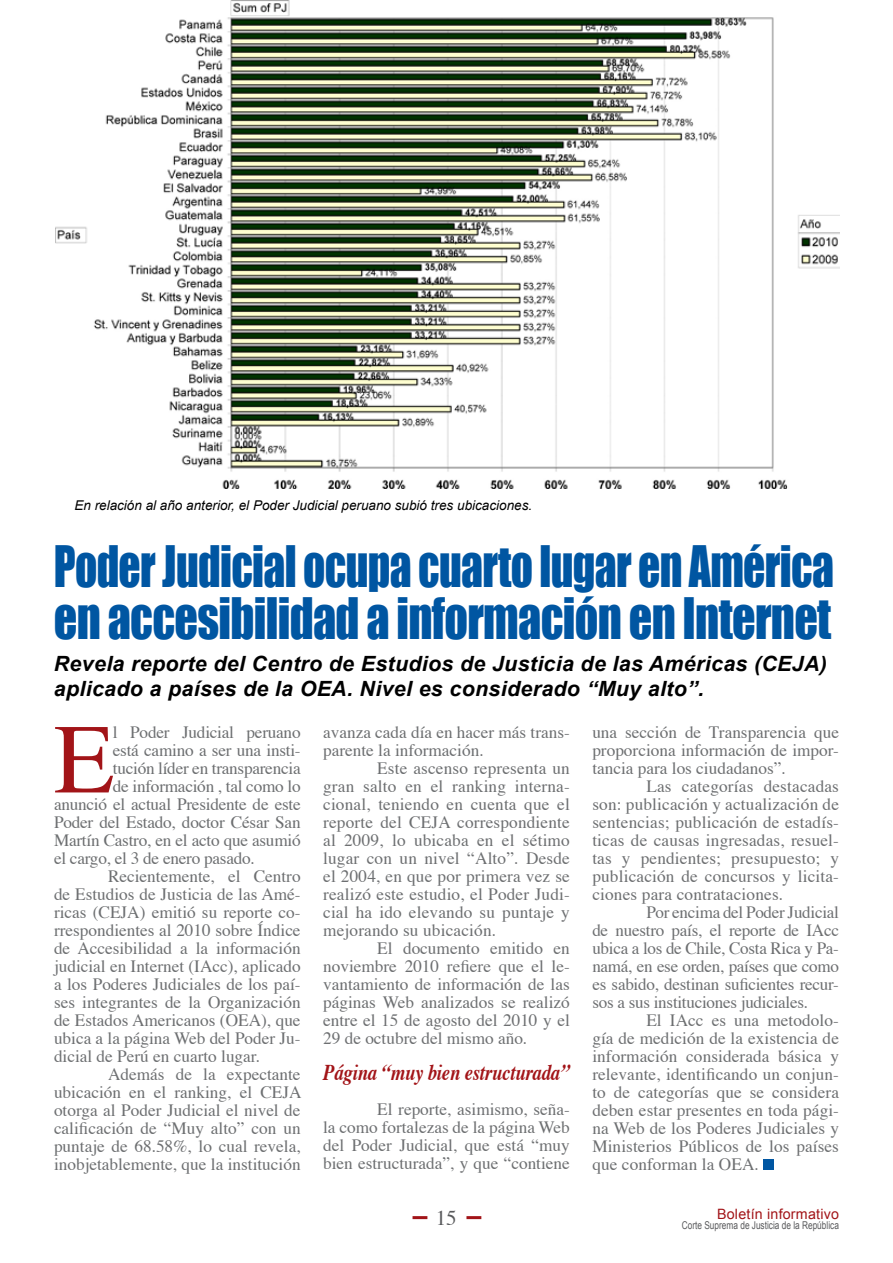
<style>
.page{position:relative;width:893px;height:1263px;background:#fff}
.page>*{position:absolute;margin:0;border:0;box-sizing:border-box;transform-origin:0 0}
.t1{font:98.85px "Times";color:#a21418}
.t2{font:52.5px/52.5px "Impact";letter-spacing:-.015em;color:#0056a2;scale:.83 1}
.t3{font:italic 700 22.5px "Times";letter-spacing:-.01em;color:#a21418;scale:.83 1}
.t4{font:italic 700 21px/25.2px "Arial";letter-spacing:.015em;color:#000}
.t5{font:21px "Times";color:#58595b}
.t6{font:17.25px/18px "Times";color:#6d6f71;text-align:justify}
.t7{font:14.25px "Arial";letter-spacing:.015em;color:#a21418}
.t8{font:italic 13.5px "Arial";color:#000}
.t9{font:10.8px "Arial";color:#58595b;scale:.77 1}
</style>
<div class="page">
<hr style="left:413px;top:1216px;width:14px;height:3px;background:#a21418">
<hr style="left:466px;top:1216px;width:15px;height:3px;background:#a21418">
<img style="left:55px;top:0;width:784px;height:489px">
<div style="left:763px;top:1159px;width:11px;height:11px;background:#0056a2"></div>
<p class="t8" style="left:74px;top:496px;width:459px">En relación al año anterior, el Poder Judicial peruano subió tres ubicaciones.</p>
<h2 class="t2" style="left:54px;top:540px;width:941px">Poder Judicial ocupa cuarto lugar en América en accesibilidad a información en Internet</h2>
<p class="t4" style="left:54px;top:652px;width:775px">Revela reporte del Centro de Estudios de Justicia de las Américas (CEJA) aplicado a países de la OEA. Nivel es considerado “Muy alto”.</p>
<h1 class="t1" style="left:54px;top:667px;width:62px">E</h1>
<p class="t6" style="left:113px;top:722px;width:189px">l Poder Judicial peruano</p>
<p class="t6" style="left:323px;top:722px;width:248px">avanza cada día en hacer más trans&shy;parente la información.</p>
<p class="t6" style="left:323px;top:758px;width:248px;text-indent:54px">Este ascenso representa un gran salto en el ranking interna&shy;cional, teniendo en cuenta que el reporte del CEJA correspondiente al 2009, lo ubicaba en el sétimo lugar con un nivel “Alto”. Desde el 2004, en que por primera vez se realizó este estudio, el Poder Judi&shy;cial ha ido elevando su puntaje y mejorando su ubicación.</p>
<p class="t6" style="left:323px;top:938px;width:248px;text-indent:54px">El documento emitido en noviembre 2010 refiere que el le&shy;vantamiento de información de las páginas Web analizados se realizó entre el 15 de agosto del 2010 y el 29 de octubre del mismo año.</p>
<h3 class="t3" style="left:323px;top:1051px;width:298px">Página “muy bien estructurada”</h3>
<p class="t6" style="left:323px;top:1099px;width:248px;text-indent:54px">El reporte, asimismo, seña&shy;la como fortalezas de la página Web del Poder Judicial, que está “muy bien estructurada”, y que “contiene</p>
<p class="t6" style="left:592px;top:722px;width:248px">una sección de Transparencia que proporciona información de impor&shy;tancia para los ciudadanos”.</p>
<p class="t6" style="left:592px;top:776px;width:248px;text-indent:54px">Las categorías destacadas son: publicación y actualización de sentencias; publicación de estadís&shy;ticas de causas ingresadas, resuel&shy;tas y pendientes; presupuesto; y publicación de concursos y licita&shy;ciones para contrataciones.</p>
<p class="t6" style="left:592px;top:902px;width:248px;text-indent:54px">Por encima del Poder Judicial de nuestro país, el reporte de IAcc ubica a los de Chile, Costa Rica y Pa&shy;namá, en ese orden, países que como es sabido, destinan suficientes recur&shy;sos a sus instituciones judiciales.</p>
<p class="t6" style="left:592px;top:1010px;width:248px;text-indent:54px">El IAcc es una metodolo&shy;gía de medición de la existencia de información considerada básica y relevante, identificando un conjun&shy;to de categorías que se considera deben estar presentes en toda pági&shy;na Web de los Poderes Judiciales y Ministerios Públicos de los países que conforman la OEA.</p>
<p class="t6" style="left:113px;top:740px;width:189px">está camino a ser una insti-</p>
<p class="t6" style="left:113px;top:758px;width:189px">tución líder en transparencia</p>
<p class="t6" style="left:113px;top:776px;width:189px">de información , tal como lo</p>
<p class="t6" style="left:54px;top:794px;width:248px">anunció el actual Presidente de este</p>
<p class="t6" style="left:54px;top:812px;width:248px">Poder del Estado, doctor César San</p>
<p class="t6" style="left:54px;top:830px;width:248px">Martín Castro, en el acto que asumió</p>
<p class="t6" style="left:54px;top:848px;width:202px">el cargo, el 3 de enero pasado.</p>
<p class="t6" style="left:108px;top:866px;width:194px">Recientemente, el Centro</p>
<p class="t6" style="left:54px;top:884px;width:248px">de Estudios de Justicia de las Amé-</p>
<p class="t6" style="left:54px;top:902px;width:248px">ricas (CEJA) emitió su reporte co-</p>
<p class="t6" style="left:54px;top:920px;width:248px">rrespondientes al 2010 sobre Índice</p>
<p class="t6" style="left:54px;top:938px;width:248px">de Accesibilidad a la información</p>
<p class="t6" style="left:54px;top:956px;width:248px">judicial en Internet (IAcc), aplicado</p>
<p class="t6" style="left:54px;top:974px;width:248px">a los Poderes Judiciales de los paí-</p>
<p class="t6" style="left:54px;top:992px;width:248px">ses integrantes de la Organización</p>
<p class="t6" style="left:54px;top:1010px;width:248px">de Estados Americanos (OEA), que</p>
<p class="t6" style="left:54px;top:1028px;width:248px">ubica a la página Web del Poder Ju-</p>
<p class="t6" style="left:54px;top:1046px;width:207px">dicial de Perú en cuarto lugar.</p>
<p class="t6" style="left:108px;top:1064px;width:194px">Además de la expectante</p>
<p class="t6" style="left:54px;top:1082px;width:249px">ubicación en el ranking, el CEJA</p>
<p class="t6" style="left:54px;top:1100px;width:248px">otorga al Poder Judicial el nivel de</p>
<p class="t6" style="left:54px;top:1118px;width:248px">calificación de “Muy alto” con un</p>
<p class="t6" style="left:54px;top:1136px;width:248px">puntaje de 68.58%, lo cual revela,</p>
<p class="t6" style="left:54px;top:1154px;width:248px">inobjetablemente, que la institución</p>
<p class="t5" style="left:436px;top:1198px;width:22px">15</p>
<p class="t7" style="left:717px;top:1205px;width:123px">Boletín informativo</p>
<p class="t9" style="left:682px;top:1218px;width:205px">Corte Suprema de Justicia de la República</p>
</div>
